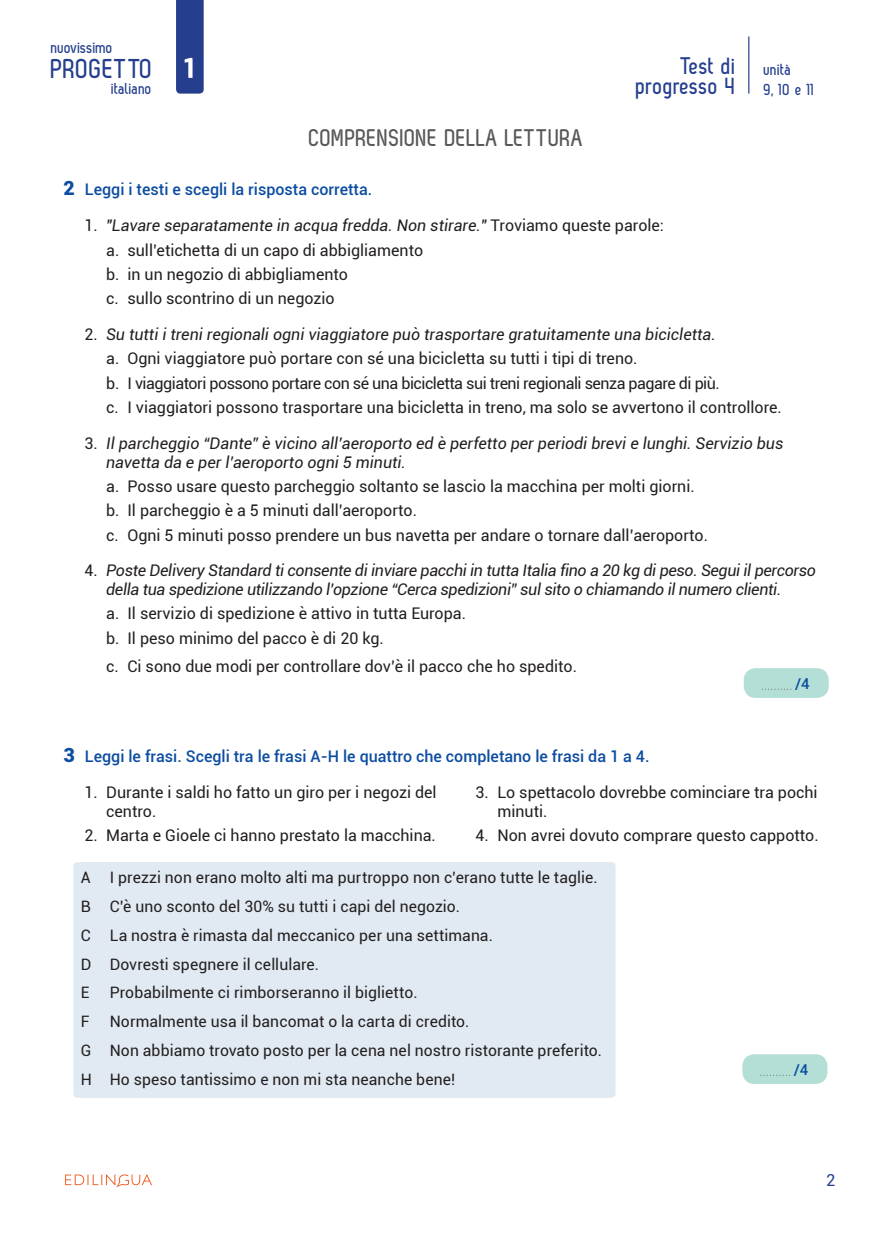
<style>
.page{position:relative;width:893px;height:1234px;background:#fff}
.page>*{position:absolute;margin:0;border:0;box-sizing:border-box;transform-origin:0 0}
.t1{font:700 27.15px "Zag";letter-spacing:.02em;color:#253f8e}
.t2{font:700 24px "Zag";letter-spacing:.01em;color:#57585a}
.t3{font:700 24px/19.5px "Zag";letter-spacing:.01em;color:#253f8e;text-align:right}
.t4{font:700 16.5px/19.5px "Zag";letter-spacing:.01em;color:#253f8e}
.t5{font:16.5px "Roboto";color:#253f8e}
.t6{font:700 16.35px "Zag";letter-spacing:.005em;color:#253f8e}
.t7{font:16.05px/24.3px "Roboto";color:#231f20}
.t8{font:italic 16.05px/18.8px "Roboto";letter-spacing:-.02em;color:#231f20}
.t9{font:italic 16.05px/18.8px "Roboto";color:#231f20}
.t10{font:500 16.05px "Roboto";color:#0d4da1}
.t11{font:15.75px/28.8px "Roboto";letter-spacing:.005em;color:#231f20}
.t12{font:500 15px "Roboto";color:#0d4da1}
.s1{font-weight:900;font-size:19.5px}
.s2{font-style:italic}
.s3{font-style:normal}
</style>
<div class="page">
<div style="left:73px;top:861px;width:542px;height:236px;background:#e1eaf2;border-radius:4px"></div>
<div style="left:744px;top:668px;width:85px;height:29px;background:#b4dfd7;border-radius:12px"></div>
<div style="left:742px;top:1053px;width:85px;height:30px;background:#b4dfd7;border-radius:12px"></div>
<svg style="left:176px;top:0;width:28px;height:94px;background:#314994"></svg>
<hr style="left:748px;top:36px;width:1px;height:58px;background:#253f8e">
<svg style="left:65px;top:1174px;width:87px;height:12px"></svg>
<p class="t4" style="left:51px;top:38px;width:64px">nuovissimo</p>
<h1 class="t1" style="left:51px;top:53px;width:103px">Progetto</h1>
<p class="t6" style="left:112px;top:79px;width:42px">italiano</p>
<h2 class="t3" style="left:636px;top:56px;width:101px">Test di progresso 4</h2>
<p class="t4" style="left:764px;top:59px;width:52px">unità<br>9, 10 e 11</p>
<h2 class="t2" style="left:309px;top:124px;width:276px">COMPRENSIONE DELLA LETTURA</h2>
<p class="t10" style="left:64px;top:178px;width:310px"><span class="s1">2</span> Leggi i testi e scegli la risposta corretta.</p>
<p class="t7" style="left:106px;top:213px;width:559px;text-indent:-22px">1. <span class="s2">"Lavare separatamente in acqua fredda. Non stirare."</span> Troviamo queste parole: a. sull’etichetta di un capo di abbigliamento<br>b. in un negozio di abbigliamento<br>c. sullo scontrino di un negozio</p>
<p class="t7" style="left:106px;top:321px;width:677px;text-indent:-22px">2. <span class="s2">Su tutti i treni regionali ogni viaggiatore può trasportare gratuitamente una bicicletta.<br></span>a. Ogni viaggiatore può portare con sé una bicicletta su tutti i tipi di treno.<br>b. I viaggiatori possono portare con sé una bicicletta sui treni regionali senza pagare di più.<br>c. I viaggiatori possono trasportare una bicicletta in treno, ma solo se avvertono il controllore.</p>
<p class="t9" style="left:106px;top:433px;width:679px;text-indent:-22px"><span class="s3">3.</span> Il parcheggio “Dante” è vicino all’aeroporto ed è perfetto per periodi brevi e lunghi. Servizio bus navetta da e per l’aeroporto ogni 5 minuti.</p>
<p class="t7" style="left:106px;top:473px;width:603px">a. Posso usare questo parcheggio soltanto se lascio la macchina per molti giorni. b. Il parcheggio è a 5 minuti dall’aeroporto.<br>c. Ogni 5 minuti posso prendere un bus navetta per andare o tornare dall’aeroporto.</p>
<p class="t8" style="left:106px;top:560px;width:711px;text-indent:-22px"><span class="s3">4.</span> Poste Delivery Standard ti consente di inviare pacchi in tutta Italia fino a 20 kg di peso. Segui il percorso della tua spedizione utilizzando l’opzione “Cerca spedizioni” sul sito o chiamando il numero clienti.</p>
<p class="t7" style="left:106px;top:600px;width:361px">a. Il servizio di spedizione è attivo in tutta Europa. b. Il peso minimo del pacco è di 20 kg.</p>
<p class="t7" style="left:106px;top:653px;width:472px">c. Ci sono due modi per controllare dov’è il pacco che ho spedito.</p>
<p class="t12" style="left:795px;top:672px;width:16px">/4</p>
<p class="t10" style="left:64px;top:745px;width:587px"><span class="s1">3</span> Leggi le frasi. Scegli tra le frasi A-H le quattro che completano le frasi da 1 a 4.</p>
<p class="t7" style="left:106px;top:782px;width:332px;line-height:18.8px;text-indent:-22px">1. Durante i saldi ho fatto un giro per i negozi del centro.</p>
<p class="t7" style="left:84px;top:822px;width:353px">2. Marta e Gioele ci hanno prestato la macchina.</p>
<p class="t7" style="left:497px;top:782px;width:322px;line-height:18.8px;text-indent:-22px">3. Lo spettacolo dovrebbe cominciare tra pochi minuti.</p>
<p class="t7" style="left:476px;top:822px;width:345px">4. Non avrei dovuto comprare questo cappotto.</p>
<p class="t11" style="left:81px;top:862px;width:518px">A I prezzi non erano molto alti ma purtroppo non c’erano tutte le taglie.<br>B C’è uno sconto del 30% su tutti i capi del negozio.<br>C La nostra è rimasta dal meccanico per una settimana.<br>D Dovresti spegnere il cellulare.<br>E</p>
<p class="t11" style="left:110px;top:977px;width:309px">Probabilmente ci rimborseranno il biglietto.</p>
<p class="t11" style="left:81px;top:1006px;width:523px;text-indent:29px">Normalmente usa il bancomat o la carta di credito.<br>G Non abbiamo trovato posto per la cena nel nostro ristorante preferito.<br>H Ho speso tantissimo e non mi sta neanche bene!</p>
<p class="t11" style="left:81px;top:1006px;width:10px">F</p>
<p class="t12" style="left:794px;top:1058px;width:16px">/4</p>
<p class="t5" style="left:826px;top:1168px;width:11px">2</p>
</div>
